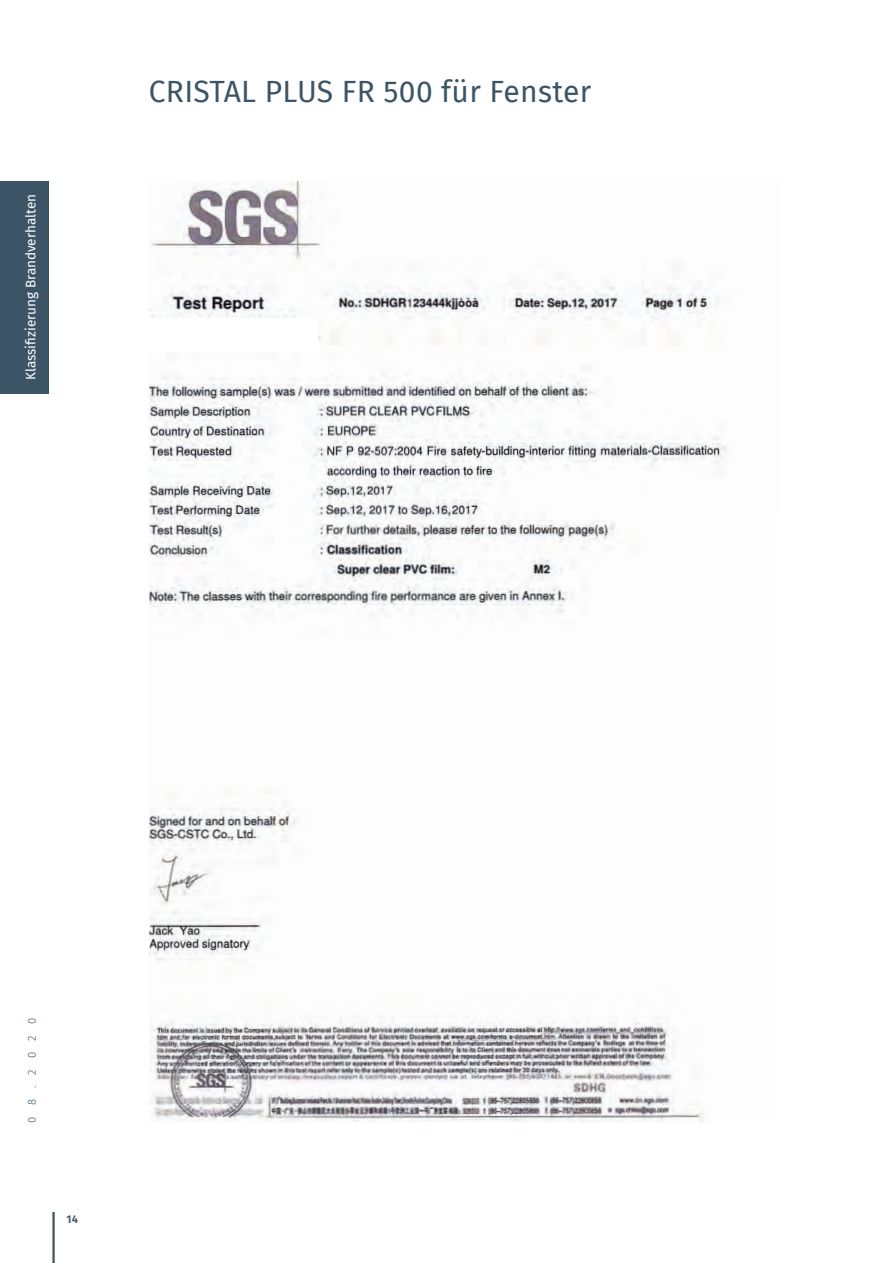
<style>
.page{position:relative;width:893px;height:1263px;background:#fff}
.page>*{position:absolute;margin:0;border:0;box-sizing:border-box;transform-origin:0 0}
.t1{font:30px "Fira Sans";letter-spacing:.01em;color:#3b5566}
.t2{font:13.5px "Fira Sans";color:#fff}
.t3{font:300 11.25px "Fira Sans";letter-spacing:1em;color:#3b5566}
.t4{font:600 11.25px "Fira Sans";color:#3b5566}
</style>
<div class="page">
<hr style="left:52px;top:1212px;width:3px;height:51px;background:#3b5566">
<div style="left:0;top:181px;width:48px;height:212px;background:#3b5566"></div>
<img style="left:149px;top:181px;width:577px;height:941px">
<div style="left:147px;top:318px;width:171px;height:33px;background:#fff"></div>
<p class="t2" style="left:21px;top:380px;width:188px;rotate:-90deg">Klassifizierung Brandverhalten</p>
<h1 class="t1" style="left:149px;top:69px;width:444px">CRISTAL PLUS FR 500 für Fenster</h1>
<p class="t3" style="left:24px;top:1123px;width:107px;rotate:-90deg">08.2020</p>
<p class="t4" style="left:66px;top:1209px;width:13px">14</p>
</div>
